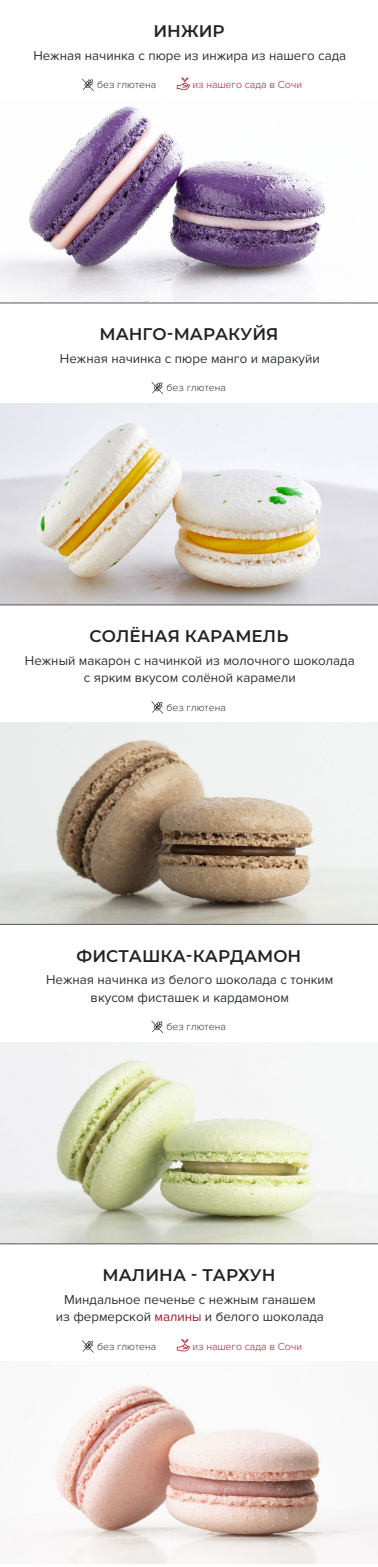
<style>
.page{position:relative;width:378px;height:1567px;background:#fff}
.page>*{position:absolute;margin:0;border:0;box-sizing:border-box;transform-origin:0 0}
.t1{font:600 16.8px "Montserrat";letter-spacing:.005em;color:#222323}
.t2{font:13.3px/17.7px "Proxima Nova";color:#2e343b;text-align:center}
.t3{font:300 10.5px "Proxima Nova";color:#2e343b}
.t4{font:300 10.5px "Proxima Nova";color:#a61c2f}
.s1{color:#a61c2f}
</style>
<div class="page">
<img style="left:0;top:1385px;width:378px;height:178px">
<img style="left:0;top:1042px;width:378px;height:201px">
<hr style="left:0;top:1243px;width:378px;height:1px;background:#5e5e5e">
<img style="left:0;top:723px;width:378px;height:201px">
<hr style="left:0;top:924px;width:378px;height:1px;background:#5e5e5e">
<img style="left:0;top:403px;width:378px;height:201px">
<hr style="left:0;top:604px;width:378px;height:1px;background:#5e5e5e">
<img style="left:0;top:106px;width:327px;height:196px">
<hr style="left:0;top:302px;width:378px;height:1px;background:#5e5e5e">
<svg style="left:82px;top:79px;width:12px;height:12px"></svg>
<svg style="left:177px;top:77px;width:13px;height:13px"></svg>
<svg style="left:82px;top:1340px;width:12px;height:13px"></svg>
<svg style="left:177px;top:1339px;width:13px;height:12px"></svg>
<svg style="left:151px;top:382px;width:12px;height:12px"></svg>
<svg style="left:151px;top:701px;width:12px;height:13px"></svg>
<svg style="left:151px;top:1021px;width:12px;height:12px"></svg>
<p class="t1" style="left:153px;top:19px;width:73px">ИНЖИР</p>
<p class="t2" style="left:33px;top:47px;width:314px">Нежная начинка с пюре из инжира из нашего сада</p>
<p class="t3" style="left:97px;top:78px;width:61px">без глютена</p>
<p class="t4" style="left:193px;top:78px;width:111px">из нашего сада в Сочи</p>
<p class="t1" style="left:99px;top:323px;width:181px">МАНГО-МАРАКУЙЯ</p>
<p class="t2" style="left:60px;top:350px;width:261px">Нежная начинка с пюре манго и маракуйи</p>
<p class="t3" style="left:167px;top:382px;width:61px">без глютена</p>
<p class="t1" style="left:90px;top:624px;width:200px">СОЛЁНАЯ КАРАМЕЛЬ</p>
<p class="t2" style="left:25px;top:652px;width:331px">Нежный макарон с начинкой из молочного шоколада с ярким вкусом солёной карамели</p>
<p class="t3" style="left:166px;top:701px;width:61px">без глютена</p>
<p class="t1" style="left:77px;top:944px;width:226px">ФИСТАШКА-КАРДАМОН</p>
<p class="t2" style="left:46px;top:971px;width:289px">Нежная начинка из белого шоколада с тонким вкусом фисташек и кардамоном</p>
<p class="t3" style="left:166px;top:1021px;width:61px">без глютена</p>
<p class="t1" style="left:103px;top:1263px;width:174px">МАЛИНА - ТАРХУН</p>
<p class="t2" style="left:56px;top:1290px;width:270px">Миндальное печенье с нежным ганашем из фермерской <span class="s1">малины</span> и белого шоколада</p>
<p class="t3" style="left:97px;top:1340px;width:61px">без глютена</p>
<p class="t4" style="left:193px;top:1340px;width:111px">из нашего сада в Сочи</p>
</div>
